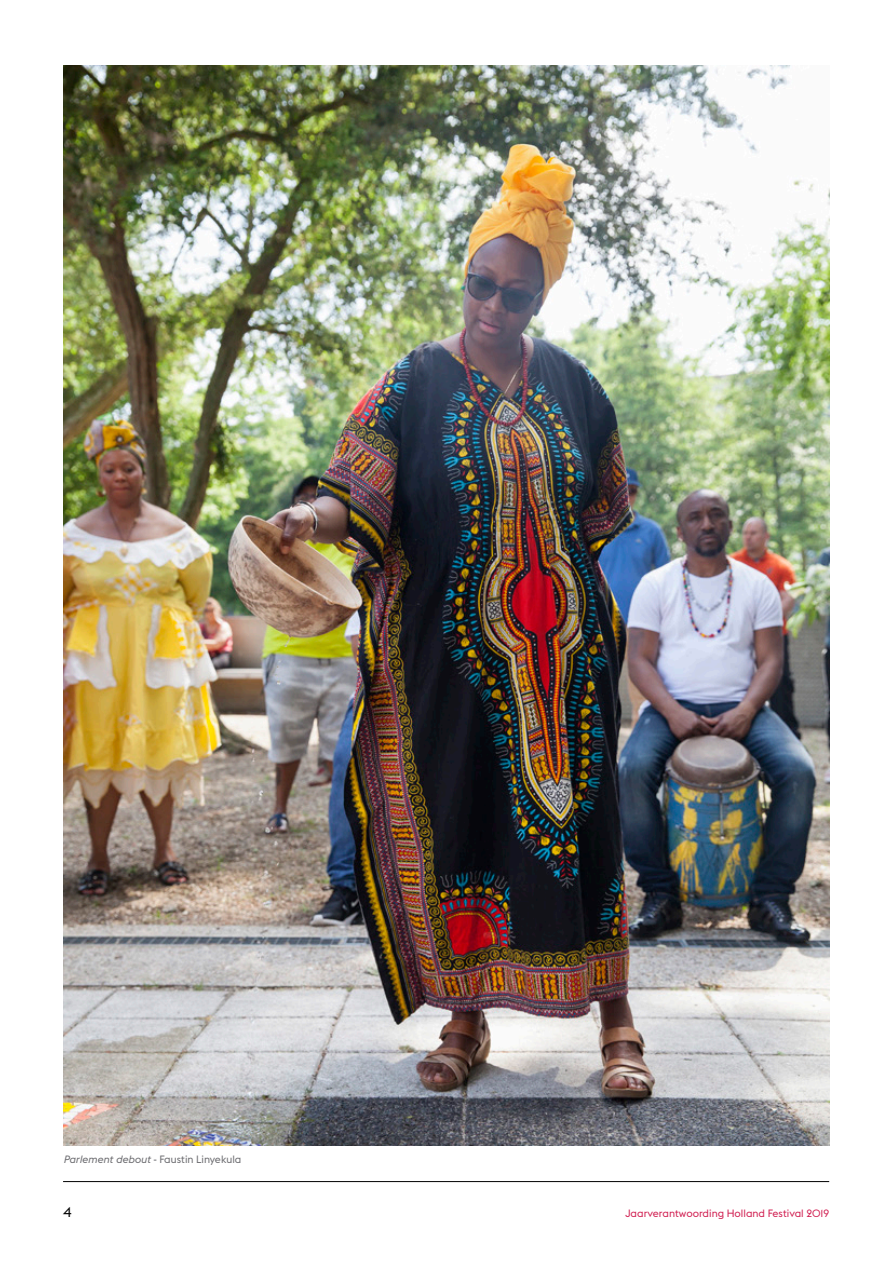
<style>
.page{position:relative;width:893px;height:1263px;background:#fff}
.page>*{position:absolute;margin:0;border:0;box-sizing:border-box;transform-origin:0 0}
.t1{font:14.25px "Euclid Flex";color:#000}
.t2{font:10.5px "Euclid Flex";color:#d12052}
.t3{font:10.5px "Euclid Flex";color:#6d6d71}
.s1{font-style:italic}
</style>
<div class="page">
<hr style="left:63px;top:1181px;width:766px;height:1px;background:#000">
<img style="left:63px;top:65px;width:766px;height:1080px">
<p class="t3" style="left:63px;top:1153px;width:179px"><span class="s1">Parlement debout</span> - Faustin Linyekula</p>
<h1 class="t1" style="left:63px;top:1204px;width:10px">4</h1>
<p class="t2" style="left:625px;top:1207px;width:205px">Jaarverantwoording Holland Festival 2019</p>
</div>
